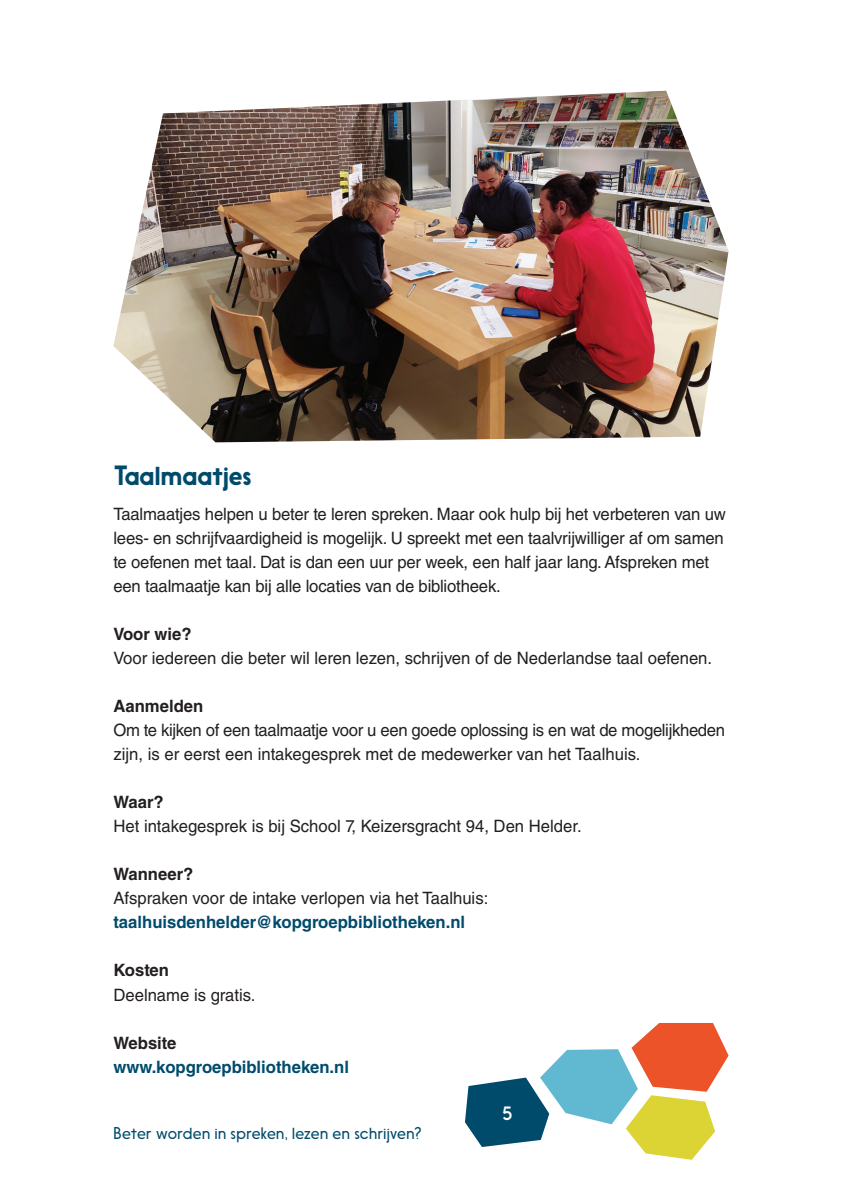
<style>
.page{position:relative;width:842px;height:1191px;background:#fff}
.page>*{position:absolute;margin:0;border:0;box-sizing:border-box;transform-origin:0 0}
.t1{font:500 26px "Nanami Pro";color:#004b6c}
.t2{font:18px "Nanami Pro";color:#fff}
.t3{font:17px/24px "Helvetica LT Std";letter-spacing:-.01em;color:#231f20}
.t4{font:700 17px "Helvetica LT Std";color:#004b6c}
.t5{font:700 17px "Helvetica LT Std";color:#231f20}
.t6{font:300 16px "Nanami Pro";letter-spacing:.025em;color:#004b6c}
</style>
<div class="page">
<svg style="left:465px;top:1023px;width:264px;height:136px"></svg>
<img style="left:113px;top:91px;width:616px;height:351px">
<h1 class="t1" style="left:113px;top:459px;width:140px">Taalmaatjes</h1>
<p class="t3" style="left:113px;top:502px;width:614px">Taalmaatjes helpen u beter te leren spreken. Maar ook hulp bij het verbeteren van uw lees- en schrijfvaardigheid is mogelijk. U spreekt met een taalvrijwilliger af om samen te oefenen met taal. Dat is dan een uur per week, een half jaar lang. Afspreken met een taalmaatje kan bij alle locaties van de bibliotheek.</p>
<p class="t5" style="left:113px;top:624px;width:80px">Voor wie?</p>
<p class="t3" style="left:113px;top:646px;width:600px">Voor iedereen die beter wil leren lezen, schrijven of de Nederlandse taal oefenen.</p>
<p class="t5" style="left:113px;top:696px;width:91px">Aanmelden</p>
<p class="t3" style="left:113px;top:718px;width:613px">Om te kijken of een taalmaatje voor u een goede oplossing is en wat de mogelijkheden zijn, is er eerst een intakegesprek met de medewerker van het Taalhuis.</p>
<p class="t5" style="left:113px;top:792px;width:52px">Waar?</p>
<p class="t3" style="left:113px;top:814px;width:470px">Het intakegesprek is bij School 7, Keizersgracht 94, Den Helder.</p>
<p class="t5" style="left:113px;top:864px;width:81px">Wanneer?</p>
<p class="t3" style="left:113px;top:886px;width:376px">Afspraken voor de intake verlopen via het Taalhuis:</p>
<p class="t4" style="left:113px;top:912px;width:353px">taalhuisdenhelder@kopgroepbibliotheken.nl</p>
<p class="t5" style="left:113px;top:960px;width:57px">Kosten</p>
<p class="t3" style="left:113px;top:982px;width:144px">Deelname is gratis.</p>
<p class="t5" style="left:113px;top:1032px;width:65px">Website</p>
<p class="t4" style="left:113px;top:1056px;width:237px">www.kopgroepbibliotheken.nl</p>
<p class="t6" style="left:113px;top:1123px;width:310px">Beter worden in spreken, lezen en schrijven?</p>
<p class="t2" style="left:502px;top:1103px;width:12px">5</p>
</div>
